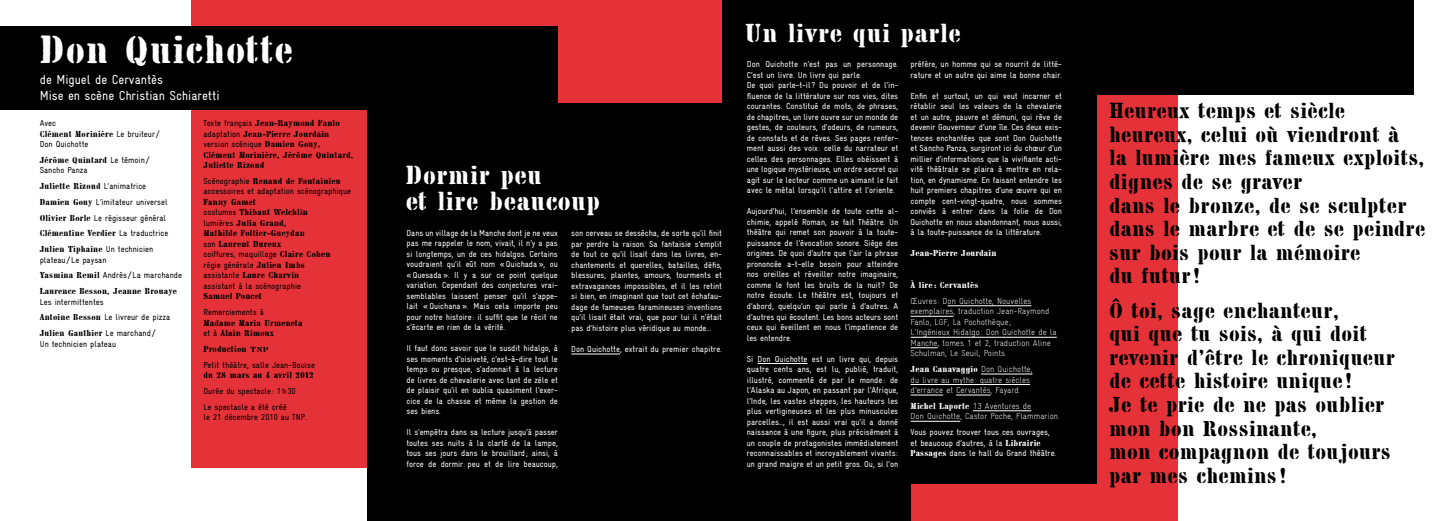
<style>
.page{position:relative;width:1454px;height:521px;background:#fff}
.page>*{position:absolute;margin:0;border:0;box-sizing:border-box;transform-origin:0 0}
.t1{font:39.38px "Chaillot";letter-spacing:.02em;color:#fff}
.t2{font:26.25px/26.2px "Chaillot";letter-spacing:.02em;color:#fff}
.t3{font:21.88px/23.6px "Chaillot";letter-spacing:.01em;color:#000}
.t4{font:13.12px/15.8px "Gravur Condensed";color:#fff}
.t5{font:8.75px/10.5px "Gravur Condensed";color:#fff;text-align:justify}
.t6{font:8.75px/10.5px "Chaillot";letter-spacing:.02em;color:#000}
.t7{font:8.75px/15.8px "Gravur Condensed";color:#000}
.t8{font:300 8.75px/10.5px "Gravur Condensed";color:#fff}
.t9{font:8.75px "Chaillot";letter-spacing:.02em;color:#fff}
.s1{font-family:"Gravur Condensed"}
.s2{font-family:"Chaillot"}
.s3{font-family:"Gravur Condensed";font-weight:300}
</style>
<div class="page">
<div style="left:191px;top:0;width:789px;height:468px;background:#e53138"></div>
<div style="left:747px;top:63px;width:430px;height:458px;background:#e53138"></div>
<div style="left:0;top:26px;width:558px;height:84px;background:#000"></div>
<div style="left:367px;top:104px;width:543px;height:417px;background:#000"></div>
<div style="left:722px;top:0;width:374px;height:483px;background:#000"></div>
<div style="left:1039px;top:0;width:375px;height:95px;background:#000"></div>
<hr style="left:571px;top:354px;width:49px;height:1px;background:#fff">
<hr style="left:757px;top:363px;width:50px;height:1px;background:#fff">
<hr style="left:947px;top:306px;width:84px;height:1px;background:#fff">
<hr style="left:910px;top:316px;width:43px;height:1px;background:#fff">
<hr style="left:910px;top:337px;width:146px;height:1px;background:#fff">
<svg style="left:910px;top:348px;width:27px;height:1px"></svg>
<hr style="left:981px;top:374px;width:51px;height:1px;background:#fff">
<hr style="left:910px;top:384px;width:120px;height:1px;background:#fff">
<hr style="left:910px;top:395px;width:33px;height:1px;background:#fff">
<hr style="left:956px;top:395px;width:34px;height:1px;background:#fff">
<hr style="left:972px;top:411px;width:59px;height:1px;background:#fff">
<hr style="left:910px;top:421px;width:50px;height:1px;background:#fff">
<h1 class="t1" style="left:40px;top:26px;width:255px">Don Quichotte</h1>
<h3 class="t4" style="left:40px;top:72px;width:181px">de Miguel de Cervantès<br>Mise en scène Christian Schiaretti</h3>
<p class="t7" style="left:40px;top:115px;width:18px">Avec</p>
<p class="t6" style="left:40px;top:128px;width:121px">Clément Morinière <span class="s1">Le bruiteur/</span></p>
<p class="t7" style="left:40px;top:136px;width:50px">Don Quichotte</p>
<p class="t6" style="left:40px;top:154px;width:111px">Jérôme Quintard <span class="s1">Le témoin/</span></p>
<p class="t7" style="left:40px;top:162px;width:50px">Sancho Panza</p>
<p class="t6" style="left:40px;top:181px;width:108px">Juliette Rizoud <span class="s1">L’animatrice</span></p>
<p class="t7" style="left:40px;top:194px;width:129px"><span class="s2">Damien Gouy</span> L’imitateur universel<br><span class="s2">Olivier Borle</span> Le régisseur général</p>
<p class="t6" style="left:40px;top:225px;width:130px;line-height:15.8px">Clémentine Verdier <span class="s1">La traductrice<br></span>Julien Tiphaine <span class="s1">Un technicien</span></p>
<p class="t7" style="left:40px;top:252px;width:144px">plateau / Le paysan<br><span class="s2">Yasmina Remil</span> Andrès / La marchande</p>
<p class="t6" style="left:40px;top:286px;width:139px">Laurence Besson, Jeanne Brouaye</p>
<p class="t7" style="left:40px;top:294px;width:132px">Les intermittentes<br><span class="s2">Antoine Besson</span> Le livreur de pizza</p>
<p class="t6" style="left:40px;top:328px;width:117px">Julien Gauthier <span class="s1">Le marchand/</span></p>
<p class="t7" style="left:40px;top:336px;width:78px">Un technicien plateau</p>
<p class="t6" style="left:203px;top:118px;width:138px"><span class="s1">Texte français</span> Jean-Raymond Fanlo <span class="s1">adaptation</span> Jean-Pierre Jourdain</p>
<p class="t7" style="left:203px;top:136px;width:118px">version scénique <span class="s2">Damien Gouy,</span></p>
<p class="t6" style="left:203px;top:149px;width:151px">Clément Morinière, Jérôme Quintard,<br>Juliette Rizoud</p>
<p class="t6" style="left:203px;top:175px;width:139px"><span class="s1">Scénographie</span> Renaud de Fontainieu</p>
<p class="t7" style="left:203px;top:183px;width:149px">accessoires et adaptation scénographique</p>
<p class="t6" style="left:203px;top:196px;width:106px">Fanny Gamet<br><span class="s1">costumes</span> Thibaut Welchlin <span class="s1">lumières</span> Julia Grand,<br>Mathilde Foltier-Gueydan <span class="s1">son</span> Laurent Dureux</p>
<p class="t7" style="left:203px;top:249px;width:128px;line-height:10.5px">coiffures, maquillage <span class="s2">Claire Cohen </span>régie générale <span class="s2">Julien Imbs</span></p>
<p class="t6" style="left:203px;top:270px;width:97px"><span class="s1">assistante</span> Laure Charvin</p>
<p class="t7" style="left:203px;top:278px;width:99px">assistant à la scénographie</p>
<p class="t6" style="left:203px;top:291px;width:60px">Samuel Poncet</p>
<p class="t7" style="left:203px;top:304px;width:62px">Remerciements à</p>
<p class="t6" style="left:203px;top:317px;width:101px">Madame Maria Urmeneta <span class="s1">et à</span> Alain Rimoux</p>
<p class="t6" style="left:203px;top:343px;width:67px">Production †</p>
<p class="t7" style="left:203px;top:357px;width:113px">Petit théâtre, salle Jean-Bouise</p>
<p class="t6" style="left:203px;top:370px;width:112px">du 28 mars au 4 avril 2012</p>
<p class="t7" style="left:203px;top:383px;width:94px">Durée du spectacle : 1 h 30<br>Le spectacle a été créé</p>
<p class="t7" style="left:203px;top:409px;width:105px">le 21 décembre 2010 au TNP.</p>
<h2 class="t2" style="left:406px;top:162px;width:196px">Dormir peu<br>et lire beaucoup</h2>
<p class="t5" style="left:406px;top:227px;width:153px">Dans un village de la Manche dont je ne veux pas me rappeler le nom, vivait, il n’y a pas si longtemps, un de ces hidalgos. Certains voudraient qu’il eût nom «Quichada», ou «Quesada». Il y a sur ce point quelque variation. Cependant des conjectures vrai&shy;semblables laissent penser qu’il s’appe&shy;lait «Quichana». Mais cela importe peu pour notre histoire : il suffit que le récit ne s’écarte en rien de la vérité.</p>
<p class="t5" style="left:406px;top:343px;width:153px">Il faut donc savoir que le susdit hidalgo, à ses moments d’oisiveté, c’est-à-dire tout le temps ou presque, s’adonnait à la lecture de livres de chevalerie avec tant de zèle et de plaisir qu’il en oublia quasiment l’exer&shy;cice de la chasse et même la gestion de ses biens.</p>
<p class="t5" style="left:406px;top:427px;width:153px">Il s’empêtra dans sa lecture jusqu’à passer toutes ses nuits à la clarté de la lampe, tous ses jours dans le brouillard; ainsi, à force de dormir peu et de lire beaucoup,</p>
<p class="t5" style="left:571px;top:228px;width:152px">son cerveau se dessècha, de sorte qu’il finit par perdre la raison. Sa fantaisie s’emplit de tout ce qu’il lisait dans les livres, en&shy;chantements et querelles, batailles, défis, blessures, plaintes, amours, tourments et extravagances impossibles, et il les retint si bien, en imaginant que tout cet échafau&shy;dage de fameuses faramineuses inventions qu’il lisait était vrai, que pour lui il n’était pas d’histoire plus véridique au monde…</p>
<p class="t5" style="left:571px;top:344px;width:152px">Don Quichotte, extrait du premier chapitre.</p>
<h2 class="t2" style="left:745px;top:20px;width:217px">Un livre qui parle</h2>
<p class="t5" style="left:747px;top:59px;width:153px;text-align:left">Don Quichotte n’est pas un personnage.<br>C’est un livre. Un livre qui parle.<br>De quoi parle-t-il? Du pouvoir et de l’in&shy;fluence de la littérature sur nos vies, dites courantes. Constitué de mots, de phrases, de chapitres, un livre ouvre sur un monde de gestes, de couleurs, d’odeurs, de rumeurs, de constats et de rêves. Ses pages renfer&shy;ment aussi des voix : celle du narrateur et celles des personnages. Elles obéissent à une logique mystérieuse, un ordre secret qui agit sur le lecteur comme un aimant le fait avec le métal lorsqu’il l’attire et l’oriente.</p>
<p class="t5" style="left:747px;top:206px;width:153px">Aujourd’hui, l’ensemble de toute cette al&shy;chimie, appelé Roman, se fait Théâtre. Un théâtre qui remet son pouvoir à la toute&shy;puissance de l’évocation sonore. Siège des origines. De quoi d’autre que l’air la phrase prononcée a-t-elle besoin pour atteindre nos oreilles et réveiller notre imaginaire, comme le font les bruits de la nuit? De notre écoute. Le théâtre est, toujours et d’abord, quelqu’un qui parle à d’autres. A d’autres qui écoutent. Les bons acteurs sont ceux qui éveillent en nous l’impatience de les entendre.</p>
<p class="t5" style="left:747px;top:353px;width:153px">Si Don Quichotte est un livre qui, depuis quatre cents ans, est lu, publié, traduit, illustré, commenté de par le monde : de l’Alaska au Japon, en passant par l’Afrique, l’Inde, les vastes steppes, les hauteurs les plus vertigineuses et les plus minuscules parcelles…, il est aussi vrai qu’il a donné naissance à une figure, plus précisément à un couple de protagonistes immédiatement reconnaissables et incroyablement vivants : un grand maigre et un petit gros. Ou, si l’on</p>
<p class="t5" style="left:910px;top:59px;width:153px">préfère, un homme qui se nourrit de litté&shy;rature et un autre qui aime la bonne chair.</p>
<p class="t5" style="left:910px;top:91px;width:153px">Enfin et surtout, un qui veut incarner et rétablir seul les valeurs de la chevalerie et un autre, pauvre et démuni, qui rêve de devenir Gouverneur d’une île. Ces deux exis&shy;tences enchantées que sont Don Quichotte et Sancho Panza, surgiront ici du chœur d’un millier d’informations que la vivifiante acti&shy;vité théâtrale se plaira à mettre en rela&shy;tion, en dynamisme. En faisant entendre les huit premiers chapitres d’une œuvre qui en compte cent-vingt-quatre, nous sommes conviés à entrer dans la folie de Don Quichotte en nous abandonnant, nous aussi, à la toute-puissance de la littérature.</p>
<p class="t9" style="left:910px;top:248px;width:87px">Jean-Pierre Jourdain</p>
<p class="t9" style="left:910px;top:280px;width:70px">À lire : Cervantès</p>
<p class="t8" style="left:910px;top:295px;width:148px">Œuvres : Don Quichotte, Nouvelles exemplaires, traduction Jean-Raymond Fanlo, LGF, La Pochothèque ;<br>L’Ingénieux Hidalgo : Don Quichotte de la Manche, tomes 1 et 2, traduction Aline Schulman, Le Seuil, Points.</p>
<p class="t9" style="left:910px;top:364px;width:123px">Jean Canavaggio <span class="s3">Don Quichotte,</span></p>
<p class="t8" style="left:910px;top:374px;width:121px">du livre au mythe : quatre siècles d’errance et Cervantès, Fayard.</p>
<p class="t9" style="left:910px;top:401px;width:122px">Michel Laporte <span class="s3">13 Aventures de</span></p>
<p class="t8" style="left:910px;top:411px;width:151px">Don Quichotte, Castor Poche, Flammarion.</p>
<p class="t5" style="left:910px;top:427px;width:147px;text-align:left">Vous pouvez trouver tous ces ouvrages, et beaucoup d’autres, à la <span class="s2">Librairie<br>Passages</span> dans le hall du Grand théâtre.</p>
<h3 class="t3" style="left:1109px;top:99px;width:318px">Heureux temps et siècle heureux, celui où viendront à<br>la lumière mes fameux exploits, dignes de se graver<br>dans le bronze, de se sculpter dans le marbre et de se peindre sur bois pour la mémoire<br>du futur !</h3>
<h3 class="t3" style="left:1109px;top:298px;width:287px">Ô toi, sage enchanteur,<br>qui que tu sois, à qui doit revenir d’être le chroniqueur de cette histoire unique !<br>Je te prie de ne pas oublier mon bon Rossinante,<br>mon compagnon de toujours par mes chemins !</h3>
</div>
